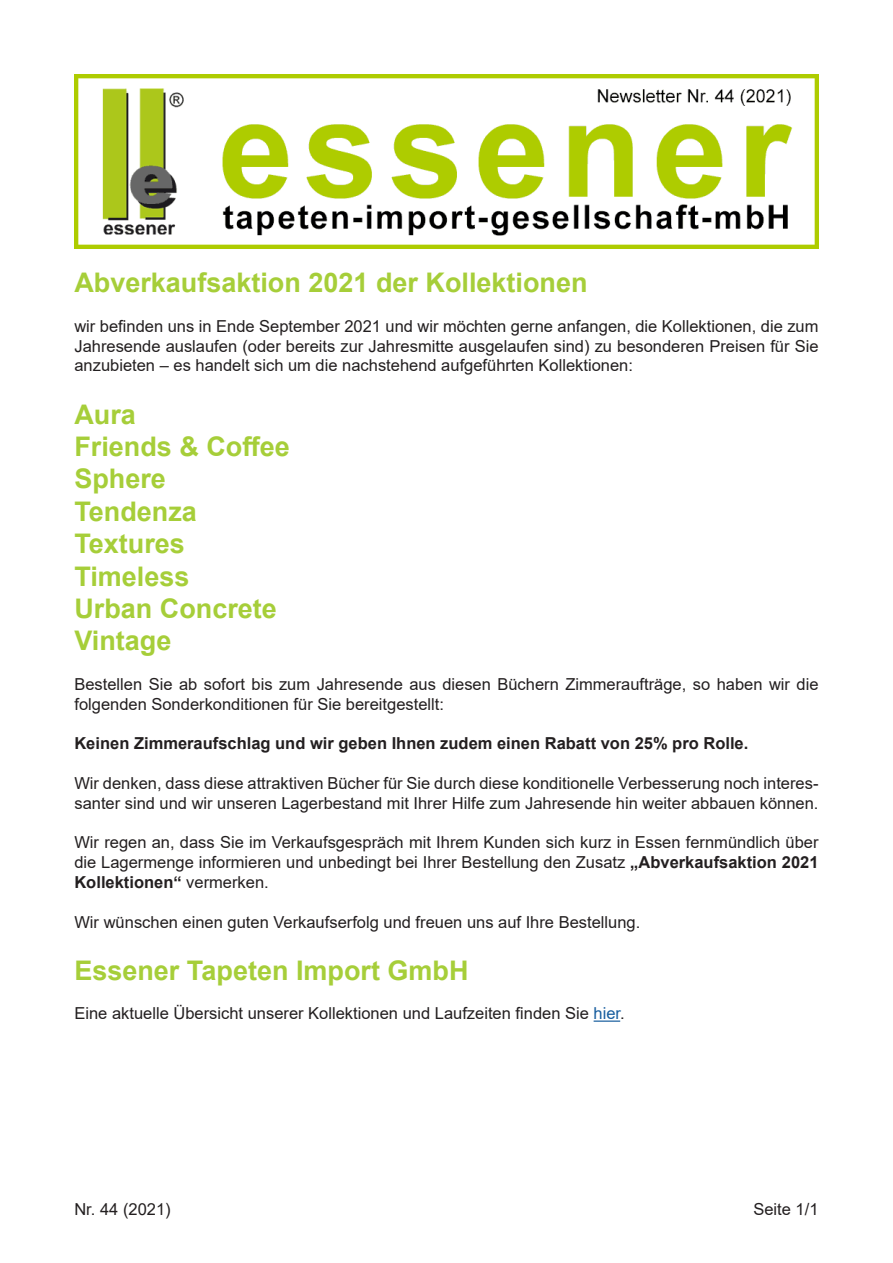
<style>
.page{position:relative;width:893px;height:1263px;background:#fff}
.page>*{position:absolute;margin:0;border:0;box-sizing:border-box;transform-origin:0 0}
.t1{font:700 27px/32.4px "Arial";color:#a6ce39}
.t2{font:16.5px/19.8px "Arial";color:#231f20;text-align:justify}
.t3{font:700 16.5px "Arial";color:#231f20}
.s1{font-weight:700}
.s2{color:#175d9e}
</style>
<div class="page">
<hr style="left:594px;top:1020px;width:26px;height:2px;background:#175d9e">
<img style="left:74px;top:74px;width:745px;height:174px">
<h1 class="t1" style="left:74px;top:267px;width:515px">Abverkaufsaktion 2021 der Kollektionen</h1>
<p class="t2" style="left:74px;top:316px;width:746px">wir befinden uns in Ende September 2021 und wir möchten gerne anfangen, die Kollektionen, die zum Jahresende auslaufen (oder bereits zur Jahresmitte ausgelaufen sind) zu besonderen Preisen für Sie anzubieten – es handelt sich um die nachstehend aufgeführten Kollektionen:</p>
<h1 class="t1" style="left:74px;top:398px;width:217px">Aura<br>Friends &amp; Coffee<br>Sphere<br>Tendenza<br>Textures<br>Timeless<br>Urban Concrete<br>Vintage</h1>
<p class="t2" style="left:74px;top:674px;width:746px">Bestellen Sie ab sofort bis zum Jahresende aus diesen Büchern Zimmeraufträge, so haben wir die folgenden Sonderkonditionen für Sie bereitgestellt:</p>
<p class="t3" style="left:74px;top:732px;width:675px">Keinen Zimmeraufschlag und wir geben Ihnen zudem einen Rabatt von 25% pro Rolle.</p>
<p class="t2" style="left:74px;top:773px;width:746px">Wir denken, dass diese attraktiven Bücher für Sie durch diese konditionelle Verbesserung noch interes&shy;santer sind und wir unseren Lagerbestand mit Ihrer Hilfe zum Jahresende hin weiter abbauen können.</p>
<p class="t2" style="left:74px;top:832px;width:746px">Wir regen an, dass Sie im Verkaufsgespräch mit Ihrem Kunden sich kurz in Essen fernmündlich über die Lagermenge informieren und unbedingt bei Ihrer Bestellung den Zusatz <span class="s1">„Abverkaufsaktion 2021<br>Kollektionen“</span> vermerken.</p>
<p class="t2" style="left:74px;top:912px;width:567px">Wir wünschen einen guten Verkaufserfolg und freuen uns auf Ihre Bestellung.</p>
<h1 class="t1" style="left:74px;top:954px;width:396px">Essener Tapeten Import GmbH</h1>
<p class="t2" style="left:74px;top:1003px;width:552px">Eine aktuelle Übersicht unserer Kollektionen und Laufzeiten finden Sie <span class="s2">hier</span>.</p>
<p class="t2" style="left:74px;top:1199px;width:98px">Nr. 44 (2021)</p>
<p class="t2" style="left:753px;top:1199px;width:67px">Seite 1/1</p>
</div>
